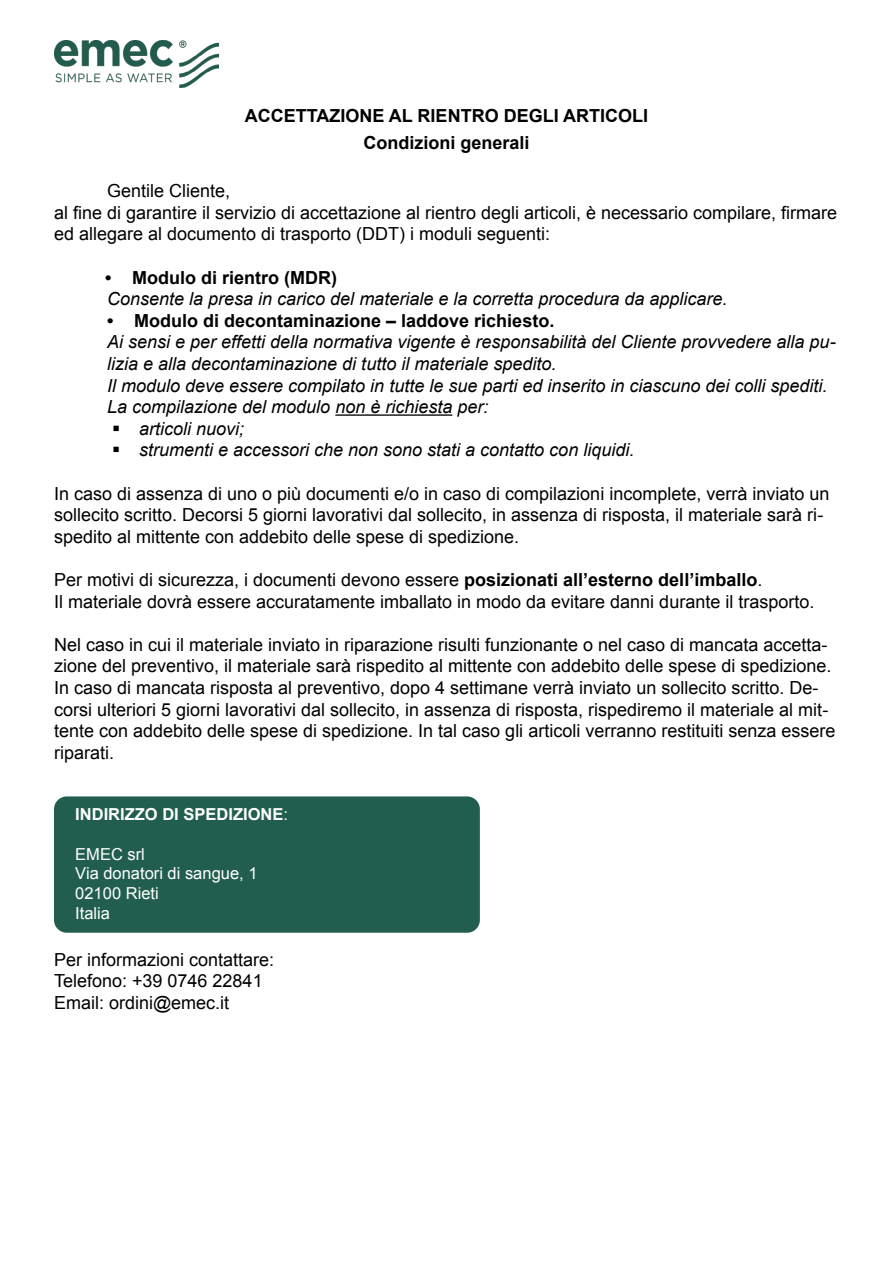
<style>
.page{position:relative;width:893px;height:1263px;background:#fff}
.page>*{position:absolute;margin:0;border:0;box-sizing:border-box;transform-origin:0 0}
.t1{font:18px/21.6px "Arial";color:#000}
.t2{font:italic 18px/21.6px "Arial";color:#000}
.t3{font:700 18px/27px "Arial";color:#000;text-align:center}
.t4{font:16.5px/19.8px "Arial";color:#fff}
.t5{font:700 16.5px "Arial";color:#fff}
.s1{font-weight:700}
.s2{font-weight:400}
</style>
<div class="page">
<div style="left:54px;top:796px;width:426px;height:137px;background:#215e50;border-radius:13px"></div>
<hr style="left:335px;top:414px;width:117px;height:2px;background:#000">
<img style="left:54px;top:41px;width:164px;height:46px">
<p class="t3" style="left:245px;top:102px;width:404px">ACCETTAZIONE AL RIENTRO DEGLI ARTICOLI<br>Condizioni generali</p>
<p class="t1" style="left:54px;top:180px;width:785px;text-indent:53px">Gentile Cliente,<br>al fine di garantire il servizio di accettazione al rientro degli articoli, è necessario compilare, firmare ed allegare al documento di trasporto (DDT) i moduli seguenti:</p>
<p class="t3" style="left:105px;top:264px;width:233px">• Modulo di rientro (MDR)</p>
<p class="t2" style="left:107px;top:288px;width:622px">Consente la presa in carico del materiale e la corretta procedura da applicare.</p>
<p class="t3" style="left:107px;top:308px;width:449px">• Modulo di decontaminazione – laddove richiesto.</p>
<p class="t2" style="left:107px;top:331px;width:730px">Ai sensi e per effetti della normativa vigente è responsabilità del Cliente provvedere alla pu&shy;lizia e alla decontaminazione di tutto il materiale spedito.<br>Il modulo deve essere compilato in tutte le sue parti ed inserito in ciascuno dei colli spediti.<br>La compilazione del modulo non è richiesta per:</p>
<p class="t2" style="left:112px;top:418px;width:134px">▪ articoli nuovi;</p>
<p class="t2" style="left:112px;top:439px;width:524px">▪ strumenti e accessori che non sono stati a contatto con liquidi.</p>
<p class="t1" style="left:54px;top:483px;width:777px">In caso di assenza di uno o più documenti e/o in caso di compilazioni incomplete, verrà inviato un sollecito scritto. Decorsi 5 giorni lavorativi dal sollecito, in assenza di risposta, il materiale sarà ri&shy;spedito al mittente con addebito delle spese di spedizione.</p>
<p class="t1" style="left:54px;top:569px;width:762px">Per motivi di sicurezza, i documenti devono essere <span class="s1">posizionati all’esterno dell’imballo</span>.<br>Il materiale dovrà essere accuratamente imballato in modo da evitare danni durante il trasporto.</p>
<p class="t1" style="left:54px;top:634px;width:783px">Nel caso in cui il materiale inviato in riparazione risulti funzionante o nel caso di mancata accetta&shy;zione del preventivo, il materiale sarà rispedito al mittente con addebito delle spese di spedizione.<br>In caso di mancata risposta al preventivo, dopo 4 settimane verrà inviato un sollecito scritto. De&shy;corsi ulteriori 5 giorni lavorativi dal sollecito, in assenza di risposta, rispediremo il materiale al mit&shy;tente con addebito delle spese di spedizione. In tal caso gli articoli verranno restituiti senza essere riparati.</p>
<p class="t5" style="left:75px;top:803px;width:214px">INDIRIZZO DI SPEDIZIONE<span class="s2">:</span></p>
<p class="t4" style="left:75px;top:844px;width:184px">EMEC srl<br>Via donatori di sangue, 1<br>02100 Rieti<br>Italia</p>
<p class="t1" style="left:54px;top:949px;width:222px">Per informazioni contattare:<br>Telefono: +39 0746 22841<br>Email: ordini@emec.it</p>
</div>
